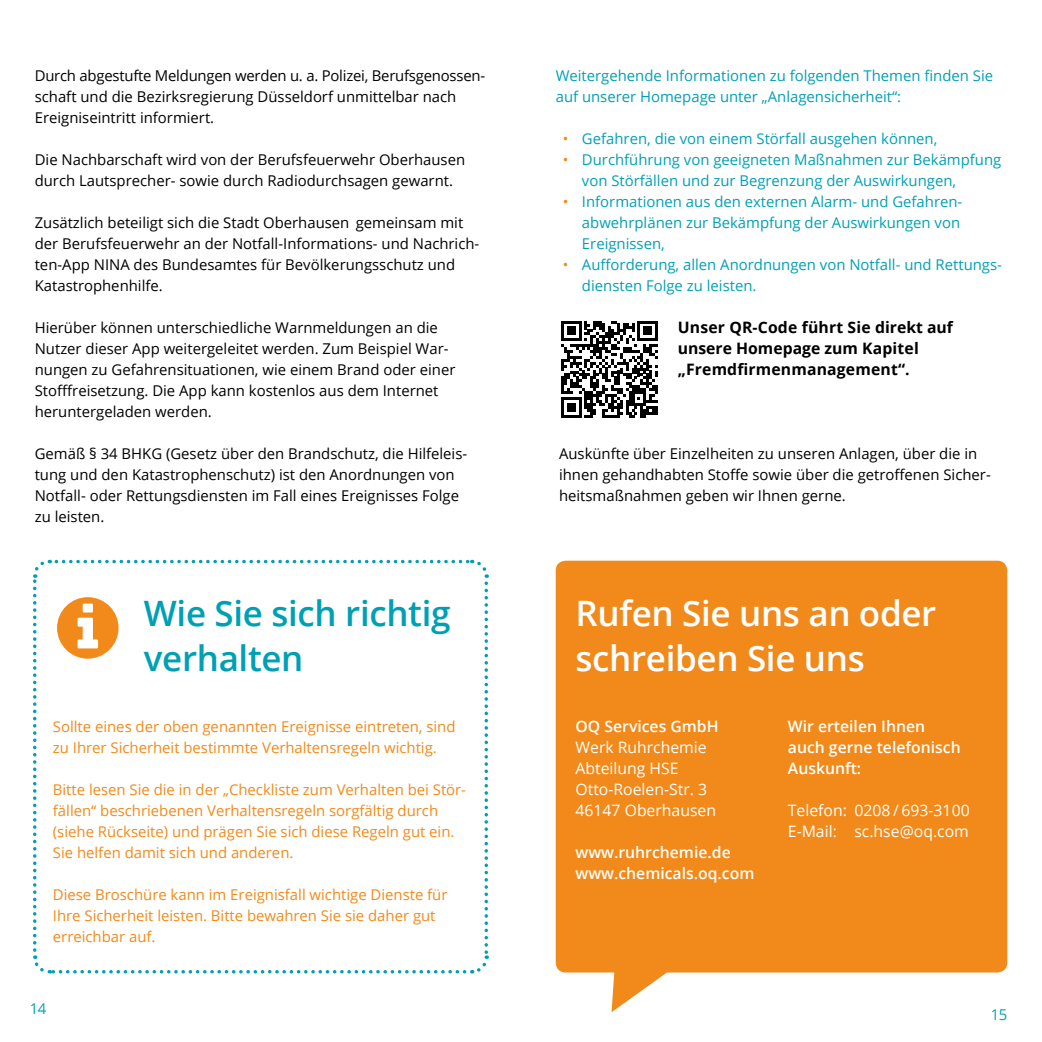
<style>
.page{position:relative;width:1042px;height:1042px;background:#fff}
.page>*{position:absolute;margin:0;border:0;box-sizing:border-box;transform-origin:0 0}
.t1{font:600 35px/45.5px "Open Sans";letter-spacing:-.01em;color:#fff}
.t2{font:600 35px/45.5px "Open Sans";letter-spacing:-.01em;color:#00a0b4}
.t3{font:15.75px/21px "Open Sans";color:#fff}
.t4{font:600 15.75px/21px "Open Sans";color:#fff}
.t5{font:700 15.75px/21px "Open Sans";letter-spacing:.01em;color:#000}
.t6{font:14.88px/21px "Open Sans";color:#000}
.t7{font:14.88px/21px "Open Sans";color:#00a0b4}
.t8{font:14.88px/21px "Open Sans";color:#f18a1a}
.s1{color:#f18a1a}
</style>
<div class="page">
<svg style="left:556px;top:561px;width:451px;height:451px;fill:#f18a1a"></svg>
<svg style="left:33px;top:559px;width:456px;height:415px"></svg>
<svg style="left:561px;top:321px;width:97px;height:97px"></svg>
<p class="t7" style="left:556px;top:64px;width:439px">Weitergehende Informationen zu folgenden Themen finden Sie auf unserer Homepage unter „Anlagensicherheit“:</p>
<p class="t7" style="left:563px;top:127px;width:376px"><span class="s1">•</span> Gefahren, die von einem Störfall ausgehen können,</p>
<p class="t7" style="left:582px;top:148px;width:421px;text-indent:-19px"><span class="s1">•</span> Durchführung von geeigneten Maßnahmen zur Bekämpfung von Störfällen und zur Begrenzung der Auswirkungen,</p>
<p class="t7" style="left:582px;top:190px;width:381px;text-align:justify;text-indent:-19px"><span class="s1">•</span> Informationen aus den externen Alarm- und Gefahren&shy;abwehrplänen zur Bekämpfung der Auswirkungen von Ereignissen,</p>
<p class="t7" style="left:582px;top:253px;width:421px;text-indent:-19px"><span class="s1">•</span> Aufforderung, allen Anordnungen von Notfall- und Rettungs&shy;diensten Folge zu leisten.</p>
<p class="t6" style="left:35px;top:64px;width:452px">Durch abgestufte Meldungen werden u. a. Polizei, Berufsgenossen&shy;schaft und die Bezirksregierung Düsseldorf unmittelbar nach<br>Ereigniseintritt informiert.</p>
<p class="t6" style="left:35px;top:148px;width:432px">Die Nachbarschaft wird von der Berufsfeuerwehr Oberhausen durch Lautsprecher- sowie durch Radiodurchsagen gewarnt.</p>
<p class="t6" style="left:35px;top:211px;width:446px">Zusätzlich beteiligt sich die Stadt Oberhausen gemeinsam mit der Berufsfeuerwehr an der Notfall-Informations- und Nachrich&shy;ten-App NINA des Bundesamtes für Bevölkerungsschutz und Katastrophenhilfe.</p>
<p class="t6" style="left:35px;top:316px;width:422px">Hierüber können unterschiedliche Warnmeldungen an die Nutzer dieser App weitergeleitet werden. Zum Beispiel War&shy;nungen zu Gefahrensituationen, wie einem Brand oder einer Stofffreisetzung. Die App kann kostenlos aus dem Internet heruntergeladen werden.</p>
<p class="t6" style="left:35px;top:442px;width:433px">Gemäß § 34 BHKG (Gesetz über den Brandschutz, die Hilfeleis&shy;tung und den Katastrophenschutz) ist den Anordnungen von Notfall- oder Rettungsdiensten im Fall eines Ereignisses Folge zu leisten.</p>
<p class="t6" style="left:559px;top:442px;width:432px">Auskünfte über Einzelheiten zu unseren Anlagen, über die in ihnen gehandhabten Stoffe sowie über die getroffenen Sicher&shy;heitsmaßnahmen geben wir Ihnen gerne.</p>
<p class="t5" style="left:678px;top:316px;width:277px">Unser QR-Code führt Sie direkt auf unsere Homepage zum Kapitel -„Fremdfirmenmanagement“.</p>
<h1 class="t2" style="left:144px;top:590px;width:308px">Wie Sie sich richtig verhalten</h1>
<p class="t8" style="left:53px;top:715px;width:404px">Sollte eines der oben genannten Ereignisse eintreten, sind zu Ihrer Sicherheit bestimmte Verhaltensregeln wichtig.</p>
<p class="t8" style="left:53px;top:778px;width:415px">Bitte lesen Sie die in der „Checkliste zum Verhalten bei Stör&shy;fällen“ beschriebenen Verhaltensregeln sorgfältig durch (siehe Rückseite) und prägen Sie sich diese Regeln gut ein.<br>Sie helfen damit sich und anderen.</p>
<p class="t8" style="left:53px;top:883px;width:396px">Diese Broschüre kann im Ereignisfall wichtige Dienste für<br>Ihre Sicherheit leisten. Bitte bewahren Sie sie daher gut erreichbar auf.</p>
<p class="t7" style="left:30px;top:998px;width:18px">14</p>
<h1 class="t1" style="left:575px;top:590px;width:362px">Rufen Sie uns an oder schreiben Sie uns</h1>
<p class="t4" style="left:575px;top:715px;width:144px">OQ Services GmbH</p>
<p class="t3" style="left:575px;top:736px;width:142px">Werk Ruhrchemie<br>Abteilung HSE<br>Otto-Roelen-Str. 3<br>46147 Oberhausen</p>
<p class="t4" style="left:575px;top:841px;width:180px">www.ruhrchemie.de www.chemicals.oq.com</p>
<p class="t4" style="left:788px;top:715px;width:174px">Wir erteilen Ihnen auch gerne telefonisch<br>Auskunft:</p>
<p class="t3" style="left:788px;top:799px;width:183px">Telefon: 0208 / 693-3100<br>E-Mail: sc.hse@oq.com</p>
<p class="t7" style="left:991px;top:1003px;width:18px">15</p>
</div>
